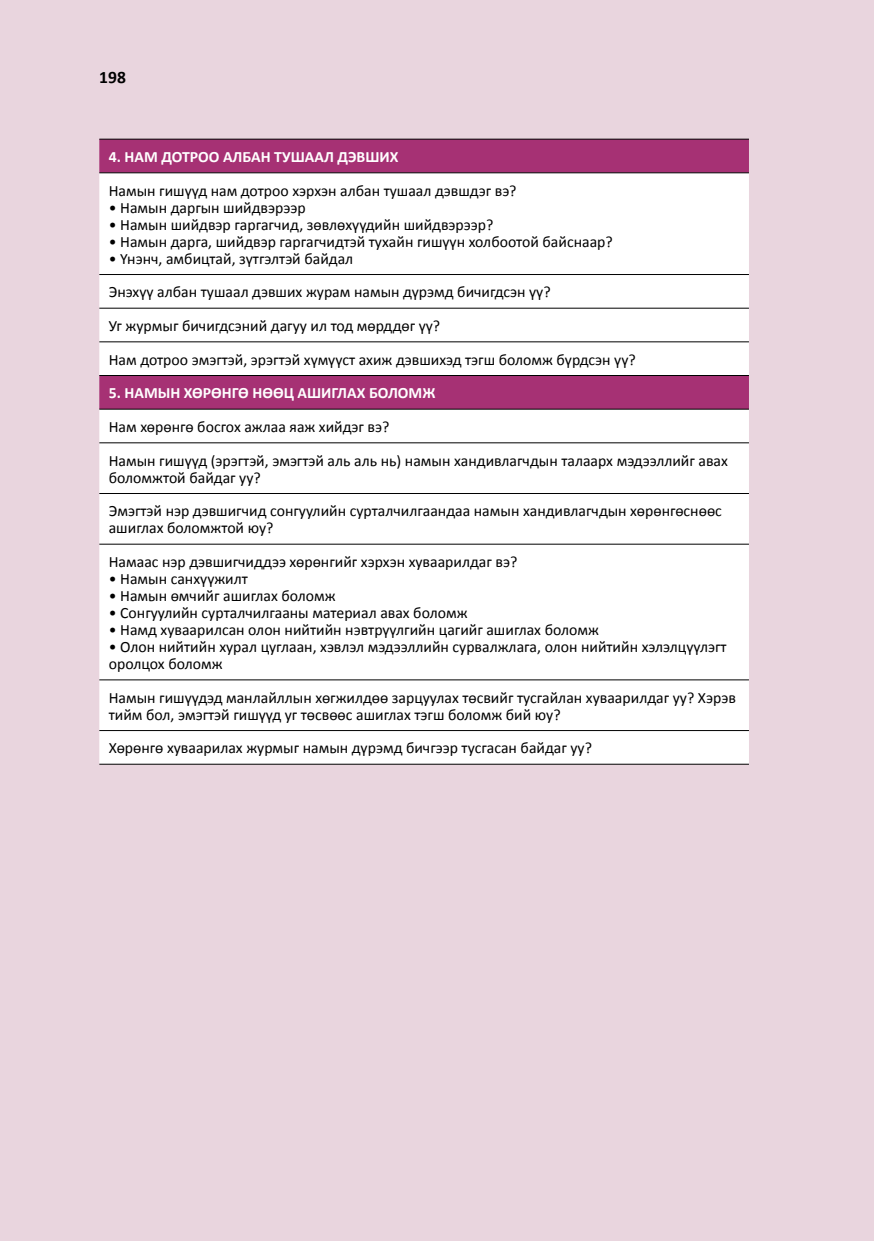
<style>
.page{position:relative;width:874px;height:1241px;background:#fff}
.page>*{position:absolute;margin:0;border:0;box-sizing:border-box;transform-origin:0 0}
.t1{font:700 17.5px "Calibri";color:#000}
.t2{font:15.75px/33.6px "Calibri";color:#000}
.t3{font:700 15.75px "Calibri";color:#fff}
</style>
<div class="page">
<div style="left:0;top:0;width:873px;height:1240px;background:#e9d5de"></div>
<div style="left:99px;top:140px;width:649px;height:32px;background:#a63174"></div>
<svg style="left:99px;top:173px;width:649px;height:590px;background:#f8f2f6"></svg>
<hr style="left:99px;top:139px;width:649px;height:1px;background:#000">
<hr style="left:99px;top:172px;width:649px;height:1px;background:#000">
<hr style="left:99px;top:274px;width:649px;height:1px;background:#000">
<hr style="left:99px;top:308px;width:649px;height:1px;background:#000">
<hr style="left:99px;top:341px;width:649px;height:1px;background:#000">
<hr style="left:99px;top:375px;width:649px;height:1px;background:#000">
<hr style="left:99px;top:409px;width:649px;height:1px;background:#000">
<hr style="left:99px;top:442px;width:649px;height:1px;background:#000">
<hr style="left:99px;top:493px;width:649px;height:1px;background:#000">
<hr style="left:99px;top:544px;width:649px;height:1px;background:#000">
<hr style="left:99px;top:679px;width:649px;height:1px;background:#000">
<hr style="left:99px;top:730px;width:649px;height:1px;background:#000">
<hr style="left:99px;top:763px;width:649px;height:1px;background:#000">
<p class="t1" style="left:99px;top:66px;width:28px">198</p>
<p class="t3" style="left:109px;top:147px;width:291px">4. НАМ ДОТРОО АЛБАН ТУШААЛ ДЭВШИХ</p>
<p class="t2" style="left:109px;top:173px;width:409px">Намын гишүүд нам дотроо хэрхэн албан тушаал дэвшдэг вэ?</p>
<p class="t2" style="left:109px;top:190px;width:198px">• Намын даргын шийдвэрээр</p>
<p class="t2" style="left:109px;top:207px;width:386px">• Намын шийдвэр гаргагчид, зөвлөхүүдийн шийдвэрээр?</p>
<p class="t2" style="left:109px;top:224px;width:505px">• Намын дарга, шийдвэр гаргагчидтэй тухайн гишүүн холбоотой байснаар?</p>
<p class="t2" style="left:109px;top:241px;width:528px">• Үнэнч, амбицтай, зүтгэлтэй байдал<br>Энэхүү албан тушаал дэвших журам намын дүрэмд бичигдсэн үү?<br>Уг журмыг бичигдсэний дагуу ил тод мөрддөг үү?<br>Нам дотроо эмэгтэй, эрэгтэй хүмүүст ахиж дэвшихэд тэгш боломж бүрдсэн үү?</p>
<p class="t3" style="left:109px;top:383px;width:328px">5. НАМЫН ХӨРӨНГӨ НӨӨЦ АШИГЛАХ БОЛОМЖ</p>
<p class="t2" style="left:109px;top:410px;width:620px">Нам хөрөнгө босгох ажлаа яаж хийдэг вэ?<br>Намын гишүүд (эрэгтэй, эмэгтэй аль аль нь) намын хандивлагчдын талаарх мэдээллийг авах</p>
<p class="t2" style="left:109px;top:460px;width:614px">боломжтой байдаг уу?<br>Эмэгтэй нэр дэвшигчид сонгуулийн сурталчилгаандаа намын хандивлагчдын хөрөнгөснөөс</p>
<p class="t2" style="left:109px;top:511px;width:410px">ашиглах боломжтой юу?<br>Намаас нэр дэвшигчиддээ хөрөнгийг хэрхэн хуваарилдаг вэ?</p>
<p class="t2" style="left:109px;top:562px;width:141px">• Намын санхүүжилт</p>
<p class="t2" style="left:109px;top:579px;width:228px">• Намын өмчийг ашиглах боломж</p>
<p class="t2" style="left:109px;top:596px;width:360px">• Сонгуулийн сурталчилгааны материал авах боломж</p>
<p class="t2" style="left:109px;top:613px;width:491px">• Намд хуваарилсан олон нийтийн нэвтрүүлгийн цагийг ашиглах боломж</p>
<p class="t2" style="left:109px;top:638px;width:619px;line-height:17px">• Олон нийтийн хурал цуглаан, хэвлэл мэдээллийн сурвалжлага, олон нийтийн хэлэлцүүлэгт оролцох боломж</p>
<p class="t2" style="left:109px;top:688px;width:628px;line-height:17px">Намын гишүүдэд манлайллын хөгжилдөө зарцуулах төсвийг тусгайлан хуваарилдаг уу? Хэрэв тийм бол, эмэгтэй гишүүд уг төсвөөс ашиглах тэгш боломж бий юу?</p>
<p class="t2" style="left:109px;top:731px;width:484px">Хөрөнгө хуваарилах журмыг намын дүрэмд бичгээр тусгасан байдаг уу?</p>
</div>
